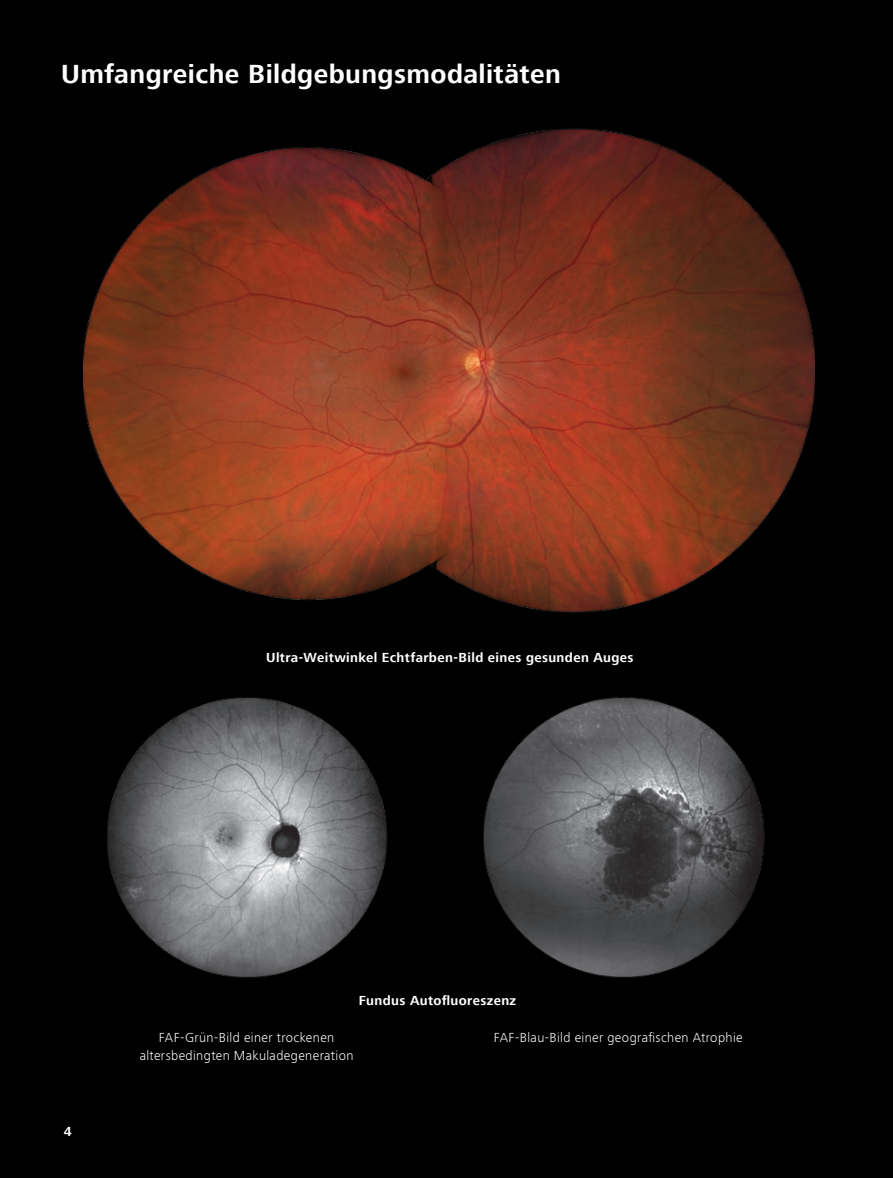
<style>
.page{position:relative;width:893px;height:1178px;background:#000}
.page>*{position:absolute;margin:0;border:0;box-sizing:border-box;transform-origin:0 0}
.t1{font:700 27px "ZEISS Frutiger Next W1 G";letter-spacing:.015em;color:#fff}
.t2{font:300 13.5px/18px "ZEISS Frutiger Next W1 G";letter-spacing:.03em;color:#fff;text-align:center}
.t3{font:700 13.5px "ZEISS Frutiger Next W1 G";letter-spacing:.03em;color:#fff}
</style>
<div class="page">
<img style="left:84px;top:128px;width:731px;height:485px">
<img style="left:107px;top:697px;width:280px;height:281px">
<img style="left:484px;top:697px;width:281px;height:281px">
<h1 class="t1" style="left:61px;top:59px;width:501px">Umfangreiche Bildgebungsmodalitäten</h1>
<p class="t3" style="left:266px;top:650px;width:369px">Ultra-Weitwinkel Echtfarben-Bild eines gesunden Auges</p>
<p class="t3" style="left:359px;top:993px;width:159px">Fundus Autofluoreszenz</p>
<p class="t3" style="left:64px;top:1124px;width:9px">4</p>
<p class="t2" style="left:140px;top:1028px;width:215px">FAF-Grün-Bild einer trockenen altersbedingten Makuladegeneration</p>
<p class="t2" style="left:494px;top:1028px;width:250px">FAF-Blau-Bild einer geografischen Atrophie</p>
</div>
